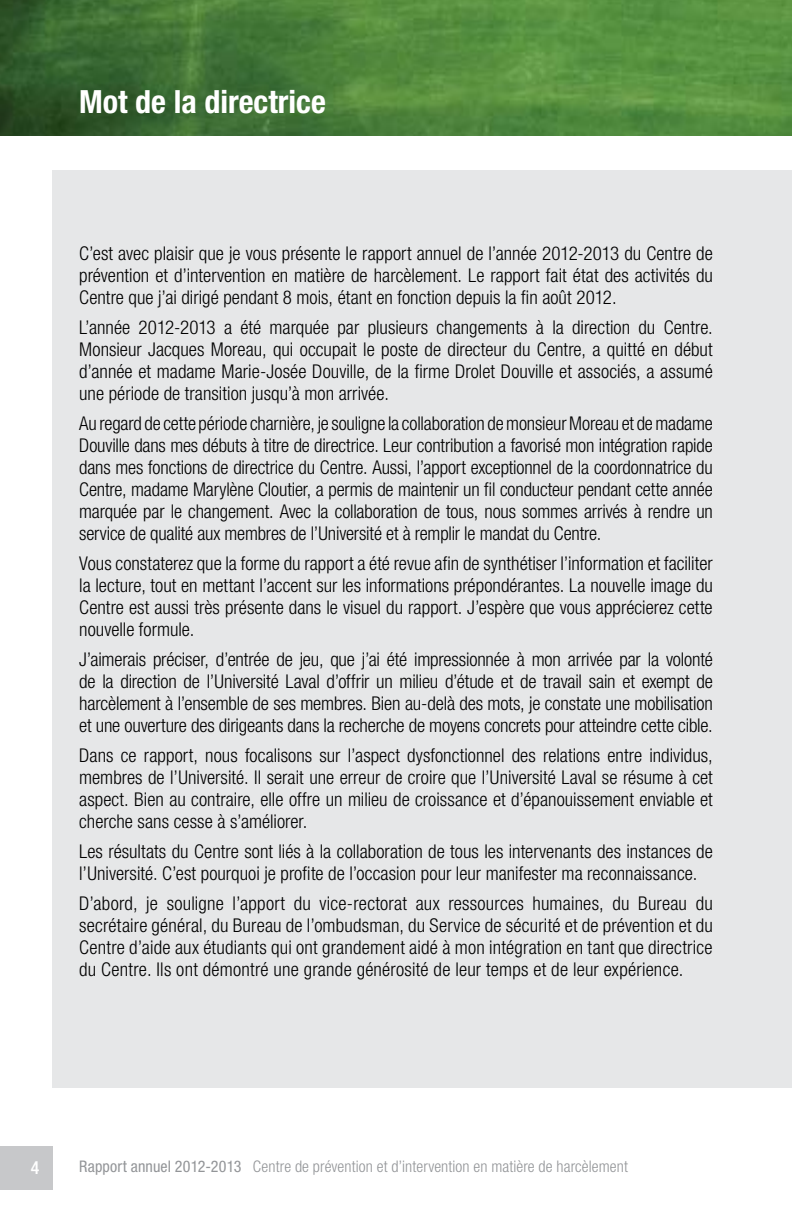
<style>
.page{position:relative;width:792px;height:1224px;background:#fff}
.page>*{position:absolute;margin:0;border:0;box-sizing:border-box;transform-origin:0 0}
.t1{font:700 condensed 32px "Helvetica Neue";color:#fff}
.t2{font:300 condensed 19px/22px "Helvetica Neue";color:#000;text-align:justify}
.t3{font:500 condensed 18px "Helvetica Neue";color:#fff}
.t4{font:300 condensed 16px "Helvetica Neue";letter-spacing:.005em;color:#939598}
.s1{font-weight:400}
</style>
<div class="page">
<div style="left:53px;top:170px;width:739px;height:917px;background:#e6e7e8"></div>
<img style="left:0;top:0;width:792px;height:136px">
<div style="left:0;top:1146px;width:53px;height:44px;background:#c7c8ca"></div>
<h1 class="t1" style="left:79px;top:82px;width:248px">Mot de la directrice</h1>
<p class="t2" style="left:79px;top:242px;width:635px">C’est avec plaisir que je vous présente le rapport annuel de l’année 2012-2013 du Centre de prévention et d’intervention en matière de harcèlement. Le rapport fait état des activités du Centre que j’ai dirigé pendant 8 mois, étant en fonction depuis la fin août 2012.</p>
<p class="t2" style="left:79px;top:316px;width:635px">L’année 2012-2013 a été marquée par plusieurs changements à la direction du Centre.<br>Monsieur Jacques Moreau, qui occupait le poste de directeur du Centre, a quitté en début d’année et madame Marie-Josée Douville, de la firme Drolet Douville et associés, a assumé une période de transition jusqu’à mon arrivée.</p>
<p class="t2" style="left:79px;top:412px;width:635px">Au regard de cette période charnière, je souligne la collaboration de monsieur Moreau et de madame Douville dans mes débuts à titre de directrice. Leur contribution a favorisé mon intégration rapide dans mes fonctions de directrice du Centre. Aussi, l’apport exceptionnel de la coordonnatrice du Centre, madame Marylène Cloutier, a permis de maintenir un fil conducteur pendant cette année marquée par le changement. Avec la collaboration de tous, nous sommes arrivés à rendre un service de qualité aux membres de l’Université et à remplir le mandat du Centre.</p>
<p class="t2" style="left:79px;top:552px;width:635px">Vous constaterez que la forme du rapport a été revue afin de synthétiser l’information et faciliter la lecture, tout en mettant l’accent sur les informations prépondérantes. La nouvelle image du Centre est aussi très présente dans le visuel du rapport. J’espère que vous apprécierez cette nouvelle formule.</p>
<p class="t2" style="left:79px;top:648px;width:635px">J’aimerais préciser, d’entrée de jeu, que j’ai été impressionnée à mon arrivée par la volonté de la direction de l’Université Laval d’offrir un milieu d’étude et de travail sain et exempt de harcèlement à l’ensemble de ses membres. Bien au-delà des mots, je constate une mobilisation et une ouverture des dirigeants dans la recherche de moyens concrets pour atteindre cette cible.</p>
<p class="t2" style="left:79px;top:744px;width:635px">Dans ce rapport, nous focalisons sur l’aspect dysfonctionnel des relations entre individus, membres de l’Université. Il serait une erreur de croire que l’Université Laval se résume à cet aspect. Bien au contraire, elle offre un milieu de croissance et d’épanouissement enviable et cherche sans cesse à s’améliorer.</p>
<p class="t2" style="left:79px;top:840px;width:635px">Les résultats du Centre sont liés à la collaboration de tous les intervenants des instances de l’Université. C’est pourquoi je profite de l’occasion pour leur manifester ma reconnaissance.</p>
<p class="t2" style="left:79px;top:892px;width:635px">D’abord, je souligne l’apport du vice-rectorat aux ressources humaines, du Bureau du secrétaire général, du Bureau de l’ombudsman, du Service de sécurité et de prévention et du Centre d’aide aux étudiants qui ont grandement aidé à mon intégration en tant que directrice du Centre. Ils ont démontré une grande générosité de leur temps et de leur expérience.</p>
<p class="t3" style="left:31px;top:1157px;width:10px">4</p>
<p class="t4" style="left:79px;top:1158px;width:550px"><span class="s1">Rapport annuel 2012-2013</span> Centre de prévention et d’intervention en matière de harcèlement</p>
</div>
